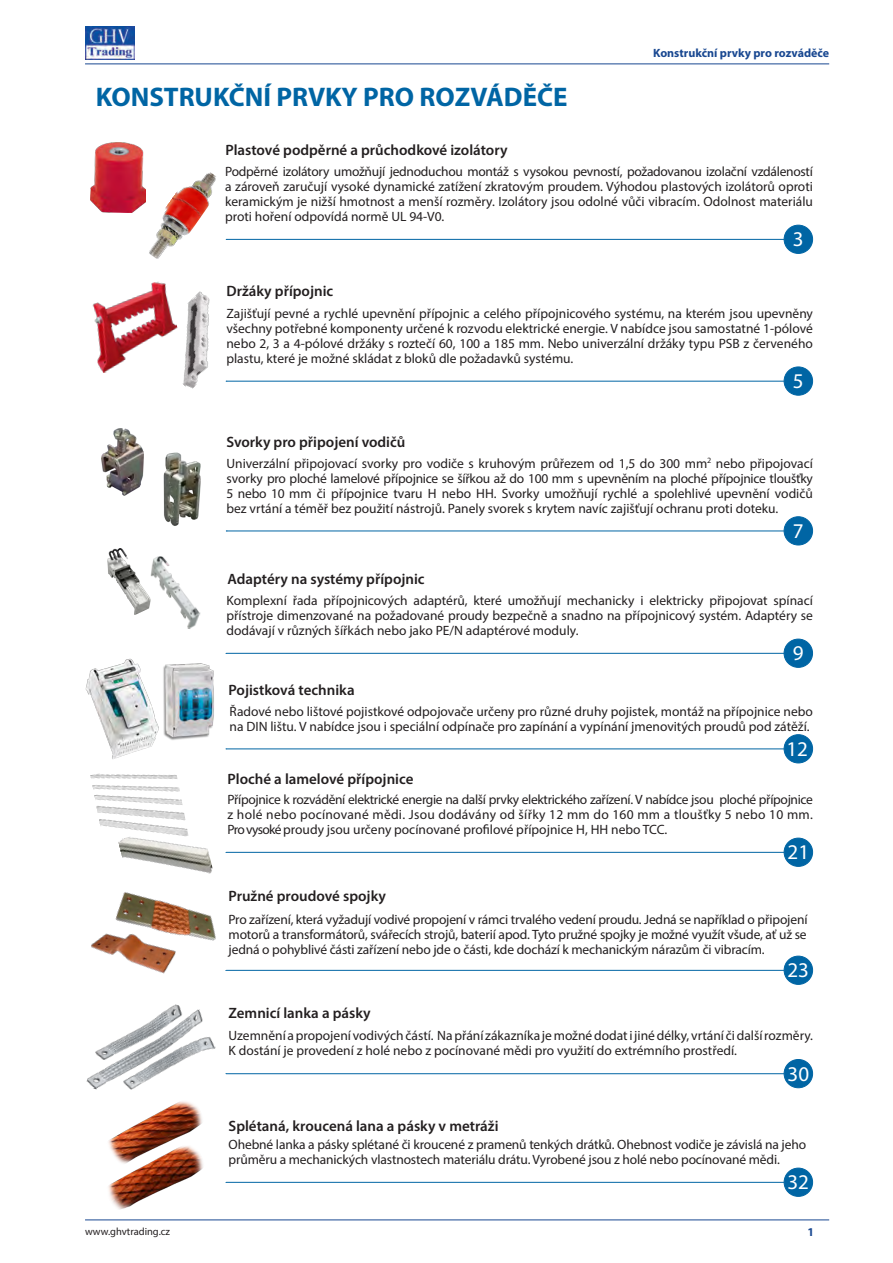
<style>
.page{position:relative;width:893px;height:1263px;background:#fff}
.page>*{position:absolute;margin:0;border:0;box-sizing:border-box;transform-origin:0 0}
.Poznámka{font:700 27px "Myriad Pro";color:#0065a4}
.Název_skupiny_produk{font:21px "Myriad Pro";color:#fff}
.Přehled_kapitol_-_po{font:600 15px "Myriad Pro";color:#231f20}
.Základní_text{font:13.5px/15px "Myriad Pro";color:#231f20;text-align:justify}
.t1{font:700 12px "Myriad Pro";color:#194891}
.t2{font:10.5px "Myriad Pro";color:#231f20}
</style>
<div class="page">
<hr style="left:85px;top:1219px;width:744px;height:1px;background:#194891">
<img style="left:85px;top:26px;width:49px;height:33px">
<hr style="left:85px;top:64px;width:744px;height:1px;background:#194891">
<img style="left:149px;top:172px;width:67px;height:87px">
<div style="left:784px;top:225px;width:29px;height:28px;background:#0065a4;border-radius:50%"></div>
<div style="left:784px;top:225px;width:29px;height:29px;border:1px solid #0065a4;border-radius:50%"></div>
<hr style="left:226px;top:239px;width:558px;height:1px;background:#0065a4">
<div style="left:784px;top:367px;width:29px;height:28px;background:#0065a4;border-radius:50%"></div>
<div style="left:784px;top:367px;width:29px;height:29px;border:1px solid #0065a4;border-radius:50%"></div>
<hr style="left:226px;top:381px;width:558px;height:1px;background:#0065a4">
<div style="left:784px;top:517px;width:29px;height:28px;background:#0065a4;border-radius:50%"></div>
<div style="left:784px;top:516px;width:29px;height:29px;border:1px solid #0065a4;border-radius:50%"></div>
<hr style="left:226px;top:531px;width:558px;height:1px;background:#0065a4">
<div style="left:784px;top:639px;width:28px;height:28px;background:#0065a4;border-radius:50%"></div>
<div style="left:784px;top:639px;width:29px;height:29px;border:1px solid #0065a4;border-radius:50%"></div>
<hr style="left:226px;top:653px;width:558px;height:1px;background:#0065a4">
<div style="left:784px;top:838px;width:29px;height:28px;background:#0065a4;border-radius:50%"></div>
<div style="left:784px;top:838px;width:29px;height:29px;border:1px solid #0065a4;border-radius:50%"></div>
<hr style="left:226px;top:852px;width:558px;height:1px;background:#0065a4">
<div style="left:784px;top:956px;width:29px;height:28px;background:#0065a4;border-radius:50%"></div>
<div style="left:784px;top:956px;width:29px;height:29px;border:1px solid #0065a4;border-radius:50%"></div>
<hr style="left:226px;top:970px;width:558px;height:1px;background:#0065a4">
<div style="left:784px;top:1059px;width:29px;height:29px;background:#0065a4;border-radius:50%"></div>
<div style="left:784px;top:1059px;width:29px;height:29px;border:1px solid #0065a4;border-radius:50%"></div>
<hr style="left:226px;top:1073px;width:558px;height:1px;background:#0065a4">
<div style="left:784px;top:1168px;width:29px;height:28px;background:#0065a4;border-radius:50%"></div>
<div style="left:784px;top:1168px;width:29px;height:29px;border:1px solid #0065a4;border-radius:50%"></div>
<hr style="left:226px;top:1182px;width:558px;height:1px;background:#0065a4">
<div style="left:784px;top:735px;width:29px;height:28px;background:#0065a4;border-radius:50%"></div>
<div style="left:784px;top:734px;width:29px;height:29px;border:1px solid #0065a4;border-radius:50%"></div>
<hr style="left:226px;top:748px;width:558px;height:1px;background:#0065a4">
<img style="left:163px;top:452px;width:38px;height:74px">
<img style="left:101px;top:428px;width:43px;height:67px">
<img style="left:108px;top:549px;width:41px;height:65px">
<img style="left:149px;top:556px;width:52px;height:73px">
<img style="left:85px;top:658px;width:74px;height:101px">
<img style="left:163px;top:664px;width:51px;height:76px">
<img style="left:90px;top:773px;width:95px;height:55px">
<img style="left:117px;top:819px;width:96px;height:55px">
<img style="left:86px;top:1004px;width:130px;height:86px">
<img style="left:108px;top:1101px;width:94px;height:41px">
<img style="left:91px;top:933px;width:79px;height:41px">
<img style="left:110px;top:892px;width:106px;height:71px">
<img style="left:108px;top:1142px;width:95px;height:68px">
<img style="left:92px;top:281px;width:74px;height:92px">
<img style="left:91px;top:142px;width:55px;height:70px">
<img style="left:145px;top:290px;width:101px;height:99px">
<p class="t1" style="left:653px;top:45px;width:178px">Konstrukční prvky pro rozváděče</p>
<p class="Poznámka" style="left:96px;top:80px;width:473px">KONSTRUKČNÍ PRVKY PRO ROZVÁDĚČE</p>
<p class="Přehled_kapitol_-_po" style="left:225px;top:140px;width:284px">Plastové podpěrné a průchodkové izolátory</p>
<p class="Základní_text" style="left:225px;top:164px;width:589px">Podpěrné izolátory umožňují jednoduchou montáž s vysokou pevností, požadovanou izolační vzdáleností a zároveň zaručují vysoké dynamické zatížení zkratovým proudem. Výhodou plastových izolátorů oproti keramickým je nižší hmotnost a menší rozměry. Izolátory jsou odolné vůči vibracím. Odolnost materiálu proti hoření odpovídá normě UL 94-V0.</p>
<p class="Název_skupiny_produk" style="left:793px;top:226px;width:12px">3</p>
<p class="Přehled_kapitol_-_po" style="left:226px;top:282px;width:108px">Držáky přípojnic</p>
<p class="Základní_text" style="left:226px;top:306px;width:588px">Zajišťují pevné a rychlé upevnění přípojnic a celého přípojnicového systému, na kterém jsou upevněny všechny potřebné komponenty určené k rozvodu elektrické energie. V nabídce jsou samostatné 1-pólové nebo 2, 3 a 4-pólové držáky s roztečí 60, 100 a 185 mm. Nebo univerzální držáky typu PSB z červeného plastu, které je možné skládat z bloků dle požadavků systému.</p>
<p class="Název_skupiny_produk" style="left:793px;top:368px;width:12px">5</p>
<p class="Přehled_kapitol_-_po" style="left:226px;top:432px;width:180px">Svorky pro připojení vodičů</p>
<p class="Základní_text" style="left:226px;top:455px;width:588px">Univerzální připojovací svorky pro vodiče s kruhovým průřezem od 1,5 do 300 mm<sup>2</sup> nebo připojovací svorky pro ploché lamelové přípojnice se šířkou až do 100 mm s upevněním na ploché přípojnice tloušťky 5 nebo 10 mm či přípojnice tvaru H nebo HH. Svorky umožňují rychlé a spolehlivé upevnění vodičů bez vrtání a téměř bez použití nástrojů. Panely svorek s krytem navíc zajišťují ochranu proti doteku.</p>
<p class="Název_skupiny_produk" style="left:793px;top:518px;width:12px">7</p>
<p class="Přehled_kapitol_-_po" style="left:227px;top:570px;width:199px">Adaptéry na systémy přípojnic</p>
<p class="Základní_text" style="left:226px;top:593px;width:588px">Komplexní řada přípojnicových adaptérů, které umožňují mechanicky i elektricky připojovat spínací přístroje dimenzované na požadované proudy bezpečně a snadno na přípojnicový systém. Adaptéry se dodávají v různých šířkách nebo jako PE/N adaptérové moduly.</p>
<p class="Název_skupiny_produk" style="left:793px;top:640px;width:12px">9</p>
<p class="Přehled_kapitol_-_po" style="left:229px;top:680px;width:128px">Pojistková technika</p>
<p class="Základní_text" style="left:230px;top:703px;width:585px">Řadové nebo lištové pojistkové odpojovače určeny pro různé druhy pojistek, montáž na přípojnice nebo na DIN lištu. V nabídce jsou i speciální odpínače pro zapínání a vypínání jmenovitých proudů pod zátěží.</p>
<p class="Název_skupiny_produk" style="left:786px;top:736px;width:23px">12</p>
<p class="Přehled_kapitol_-_po" style="left:227px;top:769px;width:187px">Ploché a lamelové přípojnice</p>
<p class="Základní_text" style="left:227px;top:792px;width:587px">Přípojnice k rozvádění elektrické energie na další prvky elektrického zařízení. V nabídce jsou ploché přípojnice z holé nebo pocínované mědi. Jsou dodávány od šířky 12 mm do 160 mm a tloušťky 5 nebo 10 mm.<br>Pro vysoké proudy jsou určeny pocínované profilové přípojnice H, HH nebo TCC.</p>
<p class="Přehled_kapitol_-_po" style="left:229px;top:886px;width:159px">Pružné proudové spojky</p>
<p class="Název_skupiny_produk" style="left:787px;top:839px;width:23px">21</p>
<p class="Základní_text" style="left:229px;top:911px;width:580px">Pro zařízení, která vyžadují vodivé propojení v rámci trvalého vedení proudu. Jedná se například o připojení motorů a transformátorů, svářecích strojů, baterií apod. Tyto pružné spojky je možné využít všude, ať už se jedná o pohyblivé části zařízení nebo jde o části, kde dochází k mechanickým nárazům či vibracím.</p>
<p class="Přehled_kapitol_-_po" style="left:229px;top:1003px;width:144px">Zemnicí lanka a pásky</p>
<p class="Název_skupiny_produk" style="left:787px;top:957px;width:23px">23</p>
<p class="Základní_text" style="left:229px;top:1027px;width:586px">Uzemnění a propojení vodivých částí. Na přání zákazníka je možné dodat i jiné délky, vrtání či další rozměry.<br>K dostání je provedení z holé nebo z pocínované mědi pro využití do extrémního prostředí.</p>
<p class="Název_skupiny_produk" style="left:788px;top:1061px;width:23px">30</p>
<p class="Přehled_kapitol_-_po" style="left:229px;top:1116px;width:271px">Splétaná, kroucená lana a pásky v metráži</p>
<p class="Základní_text" style="left:229px;top:1137px;width:579px">Ohebné lanka a pásky splétané či kroucené z pramenů tenkých drátků. Ohebnost vodiče je závislá na jeho průměru a mechanických vlastnostech materiálu drátu. Vyrobené jsou z holé nebo pocínované mědi.</p>
<p class="Název_skupiny_produk" style="left:787px;top:1169px;width:23px">32</p>
<p class="t2" style="left:85px;top:1224px;width:87px">www.ghvtrading.cz</p>
<p class="t1" style="left:807px;top:1224px;width:8px">1</p>
</div>
